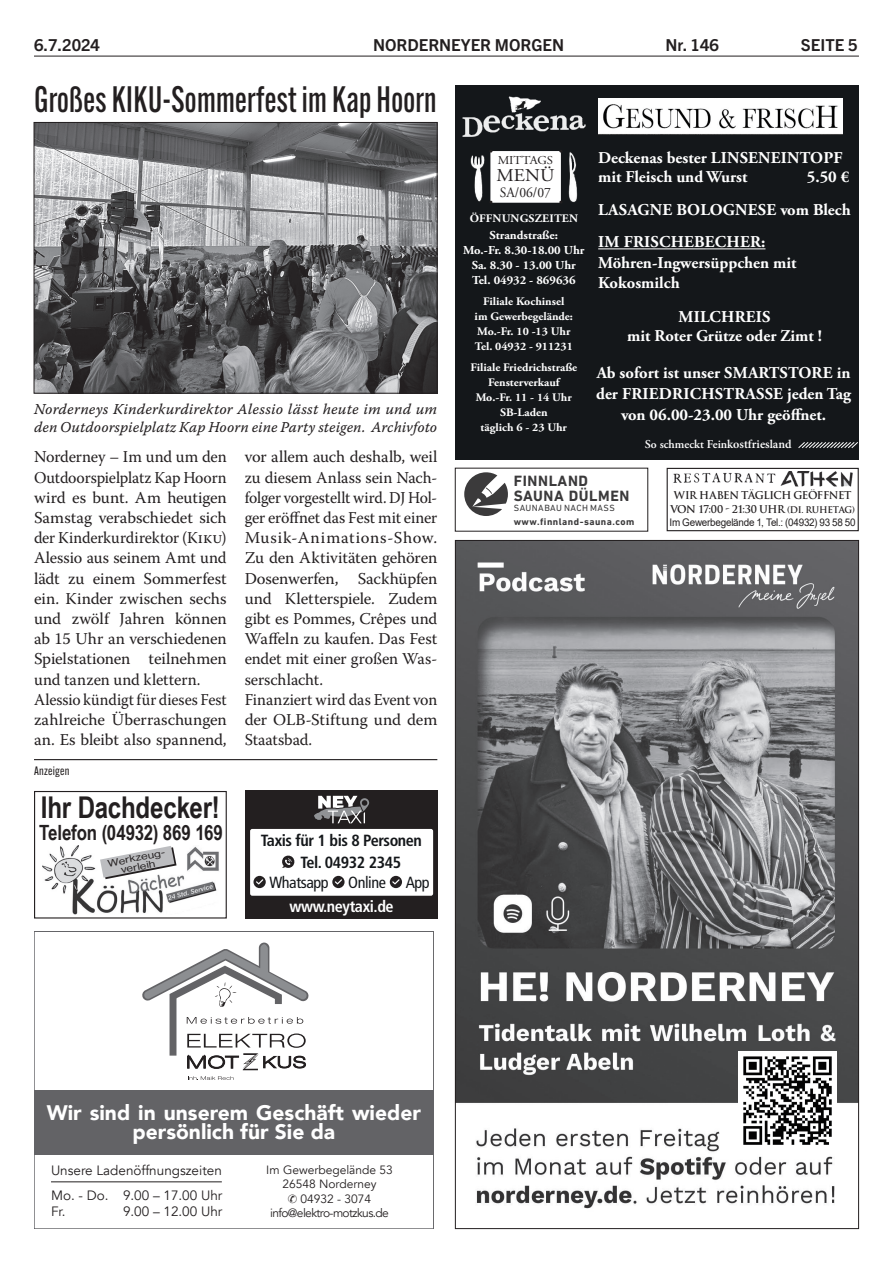
<style>
.page{position:relative;width:893px;height:1263px;background:#fff}
.page>*{position:absolute;margin:0;border:0;box-sizing:border-box;transform-origin:0 0}
.t1{font:500 36px "Alternate Gothic Cond ATF";letter-spacing:.01em;color:#231f20;scale:.96 1}
.t2{font:700 30px "Arial Narrow";letter-spacing:-.01em;color:#231f20}
.t3{font:900 21px/19.5px "Avenir";color:#fff;text-align:center}
.t4{font:700 21px "Arial Narrow";letter-spacing:-.005em;color:#231f20}
.t5{font:18px "Adobe Garamond Pro";color:#231f20;scale:1.06 1}
.t6{font:16.5px/20.2px "Warnock Pro";letter-spacing:-.005em;color:#231f20}
.t7{font:700 16.5px/19.5px "Adobe Garamond Pro";color:#fff}
.t8{font:700 16.5px "Trade Gothic Next LT Pro";color:#231f20}
.t9{font:700 condensed 16.2px "Frutiger LT Std";letter-spacing:-.025em;color:#14171a}
.t10{font:condensed 16.2px "Frutiger LT Std";letter-spacing:-.025em;color:#14171a}
.t11{font:700 condensed 16.2px "Frutiger LT Std";letter-spacing:-.025em;color:#fff}
.t12{font:700 15.15px/14.1px "DIN Next LT Pro";letter-spacing:.04em;color:#3b3a3b}
.t13{font:15px/18px "Warnock Pro It Capt";letter-spacing:.005em;color:#231f20}
.t14{font:14.25px "Adobe Garamond Pro";color:#231f20;scale:.95 1}
.t15{font:13.5px/24.8px "Avenir";color:#231f20}
.t16{font:700 12.15px/15.3px "Adobe Garamond Pro";color:#fff;text-align:center;scale:1.04 1}
.t17{font:12px/14.4px "Avenir";color:#231f20;text-align:center}
.t18{font:600 12px "Adobe Garamond Pro";color:#fff}
.t19{font:12px "Alternate Gothic ATF";letter-spacing:.02em;color:#231f20}
.t20{font:12px "Adobe Garamond Pro";color:#231f20;scale:1.06 1}
.t21{font:700 11.55px/15px "Adobe Garamond Pro";color:#fff;text-align:center;scale:1.04 1}
.t22{font:700 10.5px/13.5px "Trajan Pro";letter-spacing:-.035em;color:#231f20;text-align:center}
.t23{font:10.5px "Arial";letter-spacing:-.02em;color:#231f20;scale:.94 1}
.t24{font:700 9.75px "DIN Next LT Pro";letter-spacing:.05em;color:#3b3a3b}
.t25{font:9.75px/9px "N Haas Grotesk DS Pro 55 Rg";color:#231f20;text-align:center;scale:1.25 1}
.t26{font:9.15px "DIN Next LT Pro";letter-spacing:.05em;color:#3b3a3b}
.s1{font-family:"Minion Pro"}
.s2{font-size:9px}
</style>
<div class="page">
<hr style="left:34px;top:56px;width:825px;height:1px;background:#231f20">
<hr style="left:34px;top:759px;width:403px;height:1px;background:#231f20">
<img style="left:457px;top:542px;width:400px;height:667px">
<img style="left:739px;top:1052px;width:98px;height:98px">
<svg style="left:142px;top:942px;width:167px;height:128px"></svg>
<svg style="left:188px;top:1076px;width:46px;height:4px"></svg>
<div style="left:34px;top:931px;width:400px;height:298px;border:1px solid #636366"></div>
<div style="left:34px;top:1090px;width:400px;height:64px;background:#636366"></div>
<hr style="left:51px;top:1181px;width:171px;height:1px;background:#231f20">
<div style="left:34px;top:791px;width:193px;height:127px;border:1px solid #231f20"></div>
<img style="left:43px;top:846px;width:176px;height:69px">
<svg style="left:100px;top:846px;width:77px;height:33px"></svg>
<svg style="left:245px;top:791px;width:193px;height:127px"></svg>
<svg style="left:464px;top:472px;width:44px;height:44px"></svg>
<img style="left:36px;top:124px;width:399px;height:267px">
<div style="left:34px;top:122px;width:403px;height:271px;border:1px solid #231f20"></div>
<div style="left:456px;top:85px;width:403px;height:374px;background:#14171a"></div>
<img style="left:462px;top:96px;width:124px;height:41px">
<img style="left:598px;top:98px;width:244px;height:37px">
<div style="left:490px;top:151px;width:71px;height:52px;background:#fff"></div>
<img style="left:568px;top:152px;width:10px;height:51px">
<hr style="left:598px;top:248px;width:167px;height:1px;background:#fff">
<svg style="left:798px;top:442px;width:60px;height:6px"></svg>
<img style="left:471px;top:155px;width:14px;height:47px">
<img style="left:673px;top:471px;width:180px;height:16px">
<div style="left:667px;top:468px;width:192px;height:63px;border:1px solid #231f20"></div>
<p class="t8" style="left:34px;top:34px;width:68px">6.7.2024</p>
<p class="t8" style="left:373px;top:34px;width:193px">NORDERNEYER MORGEN</p>
<p class="t8" style="left:666px;top:34px;width:55px">Nr. 146</p>
<p class="t8" style="left:801px;top:34px;width:58px">SEITE 5</p>
<h1 class="t1" style="left:34px;top:77px;width:421px">Großes KIKU-Sommerfest im Kap Hoorn</h1>
<p class="t13" style="left:34px;top:400px;width:405px">Norderneys Kinderkurdirektor Alessio lässt heute im und um den Outdoorspielplatz Kap Hoorn eine Party steigen. Archivfoto</p>
<p class="t6" style="left:34px;top:447px;width:194px">Norderney – Im und um den<br>Outdoorspielplatz Kap Hoorn wird es bunt. Am heutigen<br>Samstag verabschiedet sich der Kinderkurdirektor (Kiku)<br>Alessio aus seinem Amt und lädt zu einem Sommerfest ein. Kinder zwischen sechs und zwölf Jahren können ab 15 Uhr an verschiedenen<br>Spielstationen teilnehmen und tanzen und klettern.<br>Alessio kündigt für dieses Fest zahlreiche Überraschungen an. Es bleibt also spannend,</p>
<p class="t6" style="left:245px;top:447px;width:194px">vor allem auch deshalb, weil zu diesem Anlass sein Nach&shy;folger vorgestellt wird. DJ Hol&shy;ger eröffnet das Fest mit einer<br>Musik-Animations-Show.<br>Zu den Aktivitäten gehören<br>Dosenwerfen, Sackhüpfen und Kletterspiele. Zudem gibt es Pommes, Crêpes und<br>Waffeln zu kaufen. Das Fest endet mit einer großen Was&shy;serschlacht.<br>Finanziert wird das Event von der OLB-Stiftung und dem<br>Staatsbad.</p>
<p class="t19" style="left:34px;top:763px;width:37px">Anzeigen</p>
<h2 class="t2" style="left:41px;top:785px;width:181px">Ihr Dachdecker!</h2>
<p class="t4" style="left:39px;top:816px;width:185px">Telefon (04932) 869 169</p>
<p class="t25" style="left:107px;top:859px;width:48px;rotate:-11deg">Werkzeug&shy;verleih</p>
<p class="t9" style="left:261px;top:830px;width:163px">Taxis für 1 bis 8 Personen</p>
<p class="t10" style="left:269px;top:873px;width:162px">Whatsapp Online App</p>
<p class="t9" style="left:300px;top:852px;width:102px">Tel. 04932 2345</p>
<p class="t11" style="left:289px;top:897px;width:106px">www.neytaxi.de</p>
<p class="t7" style="left:598px;top:148px;width:246px">Deckenas bester LINSENEINTOPF mit Fleisch und Wurst</p>
<p class="t20" style="left:498px;top:153px;width:54px">MITTAGS</p>
<p class="t5" style="left:497px;top:164px;width:56px">MENÜ</p>
<p class="t14" style="left:500px;top:184px;width:55px">SA/06/07</p>
<p class="t7" style="left:598px;top:161px;width:254px;line-height:32.5px;text-align:justify;text-indent:209px">5.50 € LASAGNE BOLOGNESE vom Blech IM FRISCHEBECHER:</p>
<p class="t7" style="left:598px;top:254px;width:200px">Möhren-Ingwersüppchen mit<br>Kokosmilch</p>
<p class="t7" style="left:627px;top:307px;width:196px;text-align:center">MILCHREIS<br>mit Roter Grütze oder Zimt !</p>
<p class="t21" style="left:470px;top:211px;width:106px">ÖFFNUNGSZEITEN</p>
<p class="t16" style="left:463px;top:227px;width:118px">Strandstraße:<br>Mo.-Fr. 8.30-18.00 Uhr<br>Sa. 8.30 - 13.00 Uhr<br>Tel. 04932 - 869636</p>
<p class="t21" style="left:475px;top:294px;width:96px">Filiale Kochinsel<br>im Gewerbegelände:<br>Mo.-Fr. 10 -13 Uhr<br>Tel. 04932 - 911231</p>
<p class="t21" style="left:470px;top:360px;width:104px">Filiale Friedrichstraße<br>Fensterverkauf<br>Mo.-Fr. 11 - 14 Uhr<br>SB-Laden<br>täglich 6 - 23 Uhr</p>
<p class="t7" style="left:596px;top:363px;width:256px;line-height:21px;text-align:center">Ab sofort ist unser SMARTSTORE in der FRIEDRICHSTRASSE jeden Tag von 06.00-23.00 Uhr geöffnet.</p>
<p class="t12" style="left:514px;top:474px;width:117px">FINNLAND<br>SAUNA DÜLMEN</p>
<p class="t26" style="left:514px;top:503px;width:102px">SAUNABAU NACH MASS</p>
<p class="t24" style="left:514px;top:516px;width:122px">www.finnland-sauna.com</p>
<p class="t18" style="left:645px;top:437px;width:148px">So schmeckt Fein<span class="s1">kostfriesland</span></p>
<p class="t22" style="left:670px;top:489px;width:186px">WIR HABEN TÄGLICH GEÖFFNET<br>VON 17:00 - 21:30 UHR <span class="s2">(DI. RUHETAG)</span></p>
<p class="t23" style="left:670px;top:515px;width:200px">Im Gewerbegelände 1, Tel.: (04932) 93 58 50</p>
<p class="t3" style="left:47px;top:1102px;width:376px">Wir sind in unserem Geschäft wieder persönlich für Sie da</p>
<p class="t15" style="left:51px;top:1158px;width:173px">Unsere Ladenöffnungszeiten<br>Mo. - Do. 9.00 – 17.00 Uhr</p>
<p class="t15" style="left:51px;top:1199px;width:16px">Fr.</p>
<p class="t15" style="left:123px;top:1199px;width:101px">9.00 – 12.00 Uhr</p>
<p class="t17" style="left:266px;top:1163px;width:128px">Im Gewerbegelände 53<br>26548 Norderney<br>✆ 04932 - 3074 info@elektro-motzkus.de</p>
</div>
